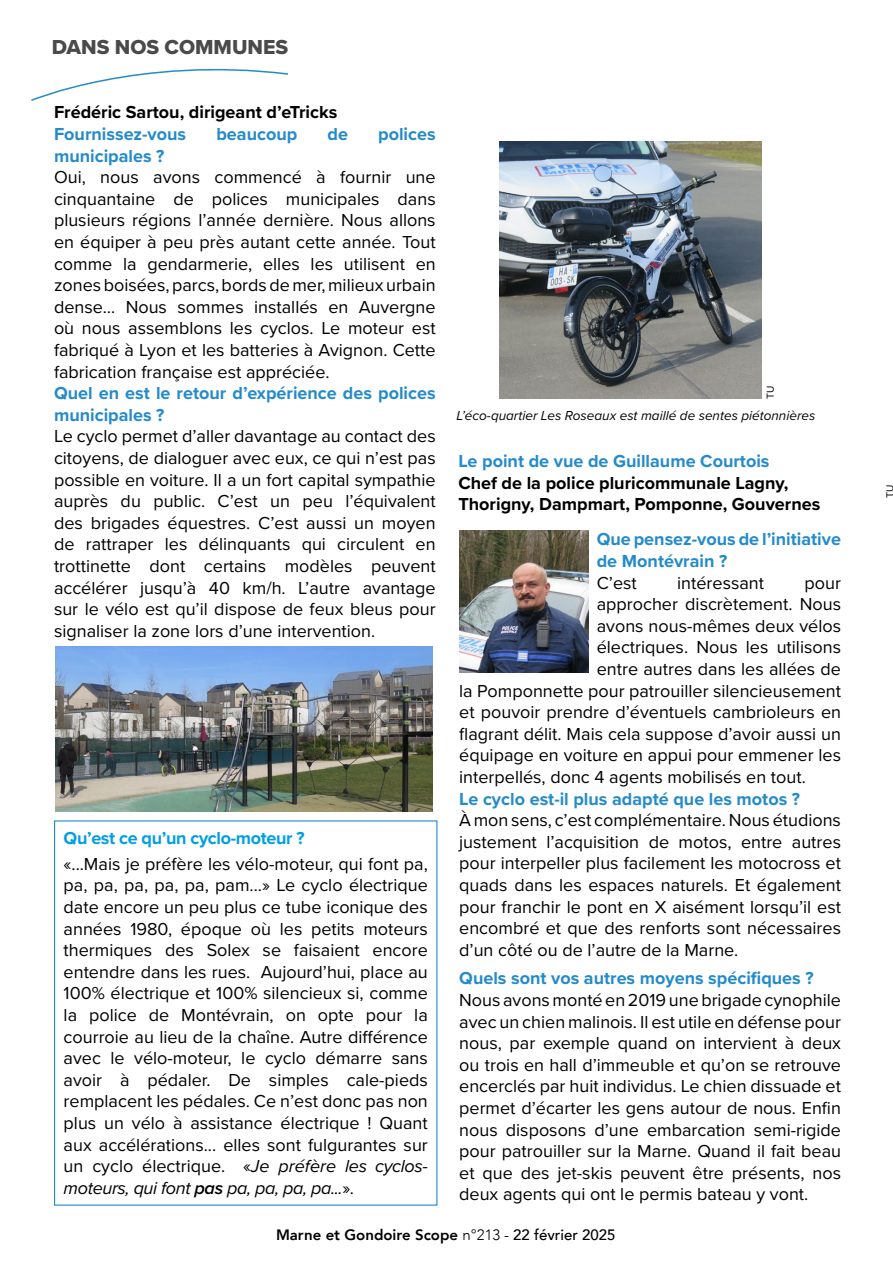
<style>
.page{position:relative;width:893px;height:1263px;background:#fff}
.page>*{position:absolute;margin:0;border:0;box-sizing:border-box;transform-origin:0 0}
.t1{font:21px "Proxima Nova Extrabld";color:#4a4a49}
.t2{font:18px/21.6px "Proxima Nova";color:#000;text-align:justify}
.t3{font:700 18px/21.6px "Proxima Nova";color:#248bcb}
.t4{font:700 18px/21.6px "Proxima Nova";color:#000}
.t5{font:700 18px "Proxima Nova";letter-spacing:-.02em;color:#009fe3}
.t6{font:800 15px "Avenir";color:#000}
.t7{font:italic 13.5px "Proxima Nova";color:#000}
.t8{font:10.5px "Proxima Nova";color:#000}
.s1{font-style:italic}
.s2{font-weight:600;font-style:italic}
.s3{font-weight:300}
.s4{font-weight:500}
</style>
<div class="page">
<svg style="left:31px;top:68px;width:257px;height:33px"></svg>
<img style="left:56px;top:646px;width:377px;height:166px">
<img style="left:499px;top:141px;width:262px;height:258px">
<img style="left:459px;top:531px;width:129px;height:142px">
<p class="t1" style="left:52px;top:31px;width:238px">DANS NOS COMMUNES</p>
<p class="t4" style="left:54px;top:101px;width:285px">Frédéric Sartou, dirigeant d’eTricks</p>
<p class="t3" style="left:54px;top:123px;width:134px">Fournissez-vous</p>
<p class="t3" style="left:216px;top:123px;width:82px">beaucoup</p>
<p class="t3" style="left:328px;top:123px;width:22px">de</p>
<p class="t3" style="left:378px;top:123px;width:59px">polices</p>
<p class="t3" style="left:54px;top:144px;width:112px">municipales ?</p>
<p class="t2" style="left:54px;top:166px;width:383px">Oui, nous avons commencé à fournir une cinquantaine de polices municipales dans plusieurs régions l’année dernière. Nous allons en équiper à peu près autant cette année. Tout comme la gendarmerie, elles les utilisent en zones boisées, parcs, bords de mer, milieux urbain dense… Nous sommes installés en Auvergne où nous assemblons les cyclos. Le moteur est fabriqué à Lyon et les batteries à Avignon. Cette fabrication française est appréciée.</p>
<p class="t3" style="left:54px;top:382px;width:383px">Quel en est le retour d’expérience des polices municipales ?</p>
<p class="t2" style="left:54px;top:425px;width:383px">Le cyclo permet d’aller davantage au contact des citoyens, de dialoguer avec eux, ce qui n’est pas possible en voiture. Il a un fort capital sympathie auprès du public. C’est un peu l’équivalent des brigades équestres. C’est aussi un moyen de rattraper les délinquants qui circulent en trottinette dont certains modèles peuvent accélérer jusqu’à 40 km/h. L’autre avantage sur le vélo est qu’il dispose de feux bleus pour signaliser la zone lors d’une intervention.</p>
<p class="t5" style="left:64px;top:825px;width:243px">Qu’est ce qu’un cyclo-moteur ?</p>
<p class="t2" style="left:64px;top:852px;width:366px">«...Mais je préfère les vélo-moteur, qui font pa, pa, pa, pa, pa, pa, pam...» Le cyclo électrique date encore un peu plus ce tube iconique des années 1980, époque où les petits moteurs thermiques des Solex se faisaient encore entendre dans les rues. Aujourd’hui, place au 100% électrique et 100% silencieux si, comme la police de Montévrain, on opte pour la courroie au lieu de la chaîne. Autre différence avec le vélo-moteur, le cyclo démarre sans avoir à pédaler. De simples cale-pieds remplacent les pédales. Ce n’est donc pas non plus un vélo à assistance électrique ! Quant aux accélérations... elles sont fulgurantes sur un cyclo électrique. «<span class="s1">Je préfère les cyclos&shy;moteurs, qui font</span> <span class="s2">pas</span> <span class="s1">pa, pa, pa, pa...</span>».</p>
<p class="t8" style="left:762px;top:399px;width:15px;rotate:-90deg">TU</p>
<p class="t7" style="left:456px;top:406px;width:360px">L’éco-quartier Les Roseaux est maillé de sentes piétonnières</p>
<p class="t3" style="left:458px;top:450px;width:313px">Le point de vue de Guillaume Courtois</p>
<p class="t4" style="left:458px;top:471px;width:363px">Chef de la police pluricommunale Lagny,<br>Thorigny, Dampmart, Pomponne, Gouvernes</p>
<p class="t3" style="left:597px;top:528px;width:246px">Que pensez-vous de l’initiative de Montévrain ?</p>
<p class="t2" style="left:597px;top:571px;width:42px">C’est</p>
<p class="t2" style="left:677px;top:571px;width:88px">intéressant</p>
<p class="t2" style="left:804px;top:571px;width:38px">pour</p>
<p class="t2" style="left:597px;top:593px;width:246px">approcher discrètement. Nous</p>
<p class="t2" style="left:597px;top:614px;width:246px">avons nous-mêmes deux vélos</p>
<p class="t2" style="left:597px;top:636px;width:246px">électriques. Nous les utilisons</p>
<p class="t2" style="left:597px;top:657px;width:246px">entre autres dans les allées de</p>
<p class="t2" style="left:459px;top:679px;width:383px">la Pomponnette pour patrouiller silencieusement</p>
<p class="t2" style="left:459px;top:701px;width:383px">et pouvoir prendre d’éventuels cambrioleurs en</p>
<p class="t2" style="left:459px;top:722px;width:383px">flagrant délit. Mais cela suppose d’avoir aussi un</p>
<p class="t2" style="left:459px;top:744px;width:383px">équipage en voiture en appui pour emmener les</p>
<p class="t2" style="left:459px;top:765px;width:348px">interpellés, donc 4 agents mobilisés en tout.</p>
<p class="t3" style="left:459px;top:787px;width:342px">Le cyclo est-il plus adapté que les motos ?</p>
<p class="t2" style="left:459px;top:809px;width:383px">À mon sens, c’est complémentaire. Nous étudions justement l’acquisition de motos, entre autres pour interpeller plus facilement les motocross et quads dans les espaces naturels. Et également pour franchir le pont en X aisément lorsqu’il est encombré et que des renforts sont nécessaires d’un côté ou de l’autre de la Marne.</p>
<p class="t3" style="left:459px;top:967px;width:356px">Quels sont vos autres moyens spécifiques ?</p>
<p class="t2" style="left:459px;top:988px;width:383px">Nous avons monté en 2019 une brigade cynophile avec un chien malinois. Il est utile en défense pour nous, par exemple quand on intervient à deux ou trois en hall d’immeuble et qu’on se retrouve encerclés par huit individus. Le chien dissuade et permet d’écarter les gens autour de nous. Enfin nous disposons d’une embarcation semi-rigide pour patrouiller sur la Marne. Quand il fait beau et que des jet-skis peuvent être présents, nos deux agents qui ont le permis bateau y vont.</p>
<p class="t6" style="left:276px;top:1223px;width:341px">Marne et Gondoire Scope <span class="s3">n°213 -</span> <span class="s4">22 février 2025</span></p>
<p class="t8" style="left:882px;top:498px;width:15px;rotate:-90deg">TU</p>
</div>
